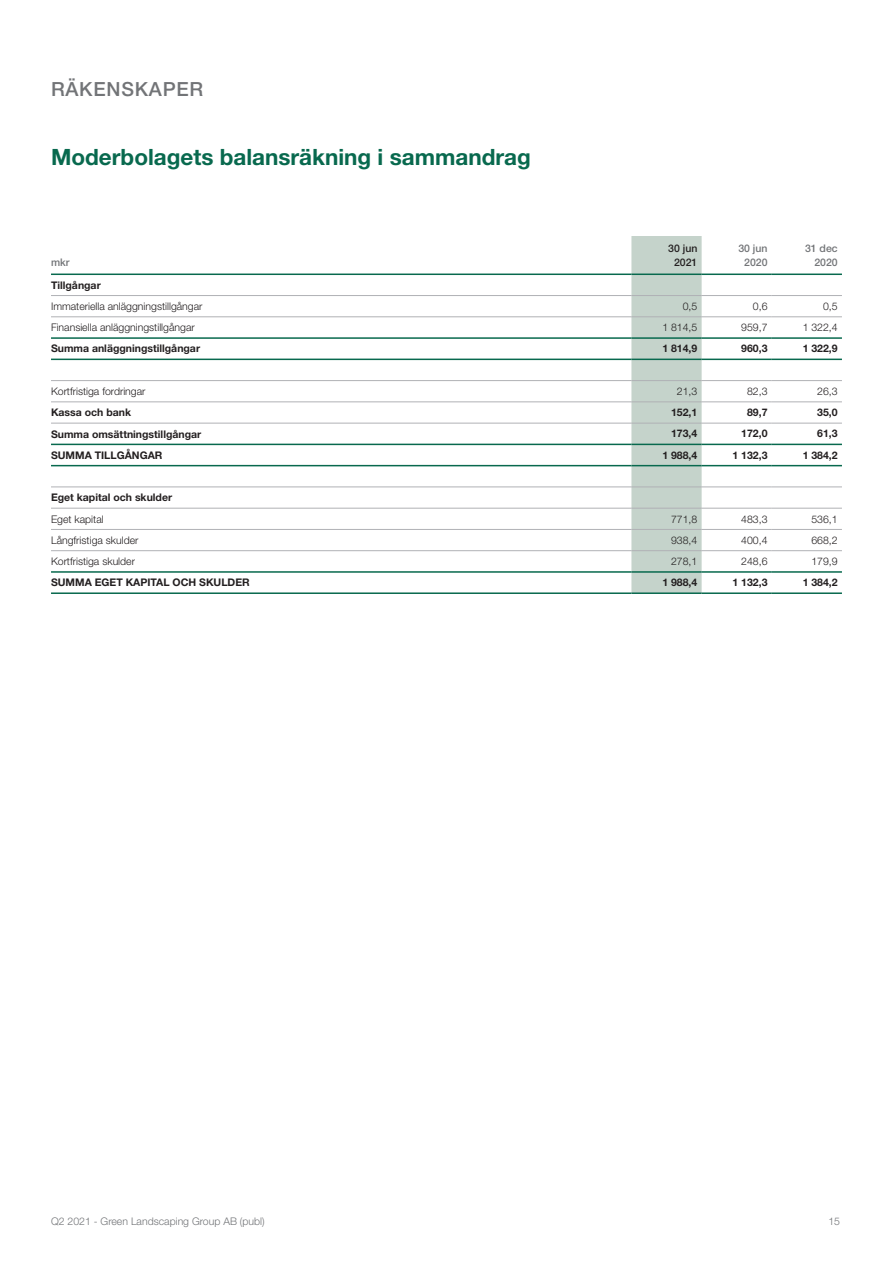
<style>
.page{position:relative;width:893px;height:1263px;background:#fff}
.page>*{position:absolute;margin:0;border:0;box-sizing:border-box;transform-origin:0 0}
.Rubrik_1{font:700 22.5px "Helvetica Neue LT Std";color:#08694e}
.Områdesrubrik{font:500 19.5px "Helvetica Neue LT Std";letter-spacing:.04em;color:#727477}
.Räkenskaper___Tabell{font:300 10.5px "Helvetica Neue LT Std";color:#231f20}
.Räkenskaper___Summa{font:700 10.5px "Helvetica Neue LT Std";color:#231f20}
.t1{font:300 10.5px "Helvetica Neue LT Std";color:#727477}
.Räkenskaper___Tabell-2{font:500 10.5px "Helvetica Neue LT Std";color:#727477}
.Räkenskaper___Tabell-3{font:500 10.5px "Helvetica Neue LT Std";color:#231f20}
</style>
<div class="page">
<div style="left:631px;top:236px;width:71px;height:356px;background:#c5d3cb"></div>
<hr style="left:51px;top:337px;width:580px;height:2px;background:#08694e">
<hr style="left:631px;top:337px;width:71px;height:2px;background:#08694e">
<hr style="left:702px;top:337px;width:70px;height:2px;background:#08694e">
<hr style="left:772px;top:337px;width:70px;height:2px;background:#08694e">
<hr style="left:51px;top:359px;width:580px;height:1px;background:#08694e">
<hr style="left:631px;top:359px;width:71px;height:1px;background:#08694e">
<hr style="left:702px;top:359px;width:70px;height:1px;background:#08694e">
<hr style="left:772px;top:359px;width:70px;height:1px;background:#08694e">
<hr style="left:51px;top:444px;width:580px;height:1px;background:#08694e">
<hr style="left:631px;top:444px;width:71px;height:1px;background:#08694e">
<hr style="left:702px;top:444px;width:70px;height:1px;background:#08694e">
<hr style="left:772px;top:444px;width:70px;height:1px;background:#08694e">
<hr style="left:51px;top:465px;width:580px;height:1px;background:#08694e">
<hr style="left:631px;top:465px;width:71px;height:1px;background:#08694e">
<hr style="left:702px;top:465px;width:70px;height:1px;background:#08694e">
<hr style="left:772px;top:465px;width:70px;height:1px;background:#08694e">
<hr style="left:51px;top:571px;width:580px;height:2px;background:#08694e">
<hr style="left:631px;top:571px;width:71px;height:2px;background:#08694e">
<hr style="left:702px;top:571px;width:70px;height:2px;background:#08694e">
<hr style="left:772px;top:571px;width:70px;height:2px;background:#08694e">
<hr style="left:51px;top:592px;width:580px;height:2px;background:#08694e">
<hr style="left:631px;top:592px;width:71px;height:2px;background:#08694e">
<hr style="left:702px;top:592px;width:70px;height:2px;background:#08694e">
<hr style="left:772px;top:592px;width:70px;height:2px;background:#08694e">
<hr style="left:51px;top:487px;width:580px;height:1px;background:#b0b1b5">
<hr style="left:631px;top:487px;width:71px;height:1px;background:#b0b1b5">
<hr style="left:702px;top:487px;width:70px;height:1px;background:#b0b1b5">
<hr style="left:772px;top:487px;width:70px;height:1px;background:#b0b1b5">
<hr style="left:51px;top:508px;width:580px;height:1px;background:#b0b1b5">
<hr style="left:631px;top:508px;width:71px;height:1px;background:#b0b1b5">
<hr style="left:702px;top:508px;width:70px;height:1px;background:#b0b1b5">
<hr style="left:772px;top:508px;width:70px;height:1px;background:#b0b1b5">
<hr style="left:51px;top:529px;width:580px;height:1px;background:#b0b1b5">
<hr style="left:631px;top:529px;width:71px;height:1px;background:#b0b1b5">
<hr style="left:702px;top:529px;width:70px;height:1px;background:#b0b1b5">
<hr style="left:772px;top:529px;width:70px;height:1px;background:#b0b1b5">
<hr style="left:51px;top:550px;width:580px;height:1px;background:#b0b1b5">
<hr style="left:631px;top:550px;width:71px;height:1px;background:#b0b1b5">
<hr style="left:702px;top:550px;width:70px;height:1px;background:#b0b1b5">
<hr style="left:772px;top:550px;width:70px;height:1px;background:#b0b1b5">
<hr style="left:51px;top:295px;width:580px;height:1px;background:#b0b1b5">
<hr style="left:631px;top:295px;width:71px;height:1px;background:#b0b1b5">
<hr style="left:702px;top:295px;width:70px;height:1px;background:#b0b1b5">
<hr style="left:772px;top:295px;width:70px;height:1px;background:#b0b1b5">
<hr style="left:51px;top:317px;width:580px;height:1px;background:#b0b1b5">
<hr style="left:631px;top:317px;width:71px;height:1px;background:#b0b1b5">
<hr style="left:702px;top:317px;width:70px;height:1px;background:#b0b1b5">
<hr style="left:772px;top:317px;width:70px;height:1px;background:#b0b1b5">
<hr style="left:51px;top:274px;width:580px;height:1px;background:#08694e">
<hr style="left:631px;top:274px;width:71px;height:1px;background:#08694e">
<hr style="left:702px;top:274px;width:70px;height:1px;background:#08694e">
<hr style="left:772px;top:274px;width:70px;height:1px;background:#08694e">
<hr style="left:51px;top:380px;width:580px;height:1px;background:#b0b1b5">
<hr style="left:631px;top:380px;width:71px;height:1px;background:#b0b1b5">
<hr style="left:702px;top:380px;width:70px;height:1px;background:#b0b1b5">
<hr style="left:772px;top:380px;width:70px;height:1px;background:#b0b1b5">
<hr style="left:51px;top:402px;width:580px;height:1px;background:#b0b1b5">
<hr style="left:631px;top:402px;width:71px;height:1px;background:#b0b1b5">
<hr style="left:702px;top:402px;width:70px;height:1px;background:#b0b1b5">
<hr style="left:772px;top:402px;width:70px;height:1px;background:#b0b1b5">
<hr style="left:51px;top:423px;width:580px;height:1px;background:#b0b1b5">
<hr style="left:631px;top:423px;width:71px;height:1px;background:#b0b1b5">
<hr style="left:702px;top:423px;width:70px;height:1px;background:#b0b1b5">
<hr style="left:772px;top:423px;width:70px;height:1px;background:#b0b1b5">
<p class="Områdesrubrik" style="left:51px;top:77px;width:154px">RÄKENSKAPER</p>
<p class="Rubrik_1" style="left:51px;top:143px;width:481px">Moderbolagets balansräkning i sammandrag</p>
<p class="Räkenskaper___Tabell-2" style="left:51px;top:256px;width:20px">mkr</p>
<p class="Räkenskaper___Tabell-3" style="left:668px;top:242px;width:31px">30 jun</p>
<p class="Räkenskaper___Tabell-3" style="left:674px;top:256px;width:25px">2021</p>
<p class="Räkenskaper___Tabell-2" style="left:738px;top:242px;width:31px">30 jun</p>
<p class="Räkenskaper___Tabell-2" style="left:744px;top:256px;width:25px">2020</p>
<p class="Räkenskaper___Tabell-2" style="left:805px;top:242px;width:34px">31 dec</p>
<p class="Räkenskaper___Tabell-2" style="left:814px;top:256px;width:25px">2020</p>
<p class="Räkenskaper___Summa" style="left:51px;top:279px;width:51px">Tillgångar</p>
<p class="Räkenskaper___Tabell" style="left:51px;top:300px;width:153px">Immateriella anläggningstillgångar</p>
<p class="Räkenskaper___Tabell" style="left:683px;top:300px;width:16px">0,5</p>
<p class="Räkenskaper___Tabell" style="left:753px;top:300px;width:16px">0,6</p>
<p class="Räkenskaper___Tabell" style="left:823px;top:300px;width:16px">0,5</p>
<p class="Räkenskaper___Tabell" style="left:51px;top:321px;width:145px">Finansiella anläggningstillgångar</p>
<p class="Räkenskaper___Tabell" style="left:662px;top:321px;width:37px">1 814,5</p>
<p class="Räkenskaper___Tabell" style="left:741px;top:321px;width:28px">959,7</p>
<p class="Räkenskaper___Tabell" style="left:803px;top:321px;width:37px">1 322,4</p>
<p class="Räkenskaper___Summa" style="left:51px;top:342px;width:151px">Summa anläggningstillgångar</p>
<p class="Räkenskaper___Summa" style="left:662px;top:342px;width:37px">1 814,9</p>
<p class="Räkenskaper___Summa" style="left:741px;top:342px;width:28px">960,3</p>
<p class="Räkenskaper___Summa" style="left:803px;top:342px;width:37px">1 322,9</p>
<p class="Räkenskaper___Tabell" style="left:51px;top:385px;width:96px">Kortfristiga fordringar</p>
<p class="Räkenskaper___Tabell" style="left:677px;top:385px;width:22px">21,3</p>
<p class="Räkenskaper___Tabell" style="left:747px;top:385px;width:22px">82,3</p>
<p class="Räkenskaper___Tabell" style="left:817px;top:385px;width:22px">26,3</p>
<p class="Räkenskaper___Summa" style="left:51px;top:406px;width:82px">Kassa och bank</p>
<p class="Räkenskaper___Summa" style="left:671px;top:406px;width:28px">152,1</p>
<p class="Räkenskaper___Summa" style="left:747px;top:406px;width:22px">89,7</p>
<p class="Räkenskaper___Summa" style="left:817px;top:406px;width:22px">35,0</p>
<p class="Räkenskaper___Summa" style="left:51px;top:427px;width:152px">Summa omsättningstillgångar</p>
<p class="Räkenskaper___Summa" style="left:671px;top:427px;width:28px">173,4</p>
<p class="Räkenskaper___Summa" style="left:741px;top:427px;width:28px">172,0</p>
<p class="Räkenskaper___Summa" style="left:817px;top:427px;width:22px">61,3</p>
<p class="Räkenskaper___Summa" style="left:51px;top:448px;width:113px">SUMMA TILLGÅNGAR</p>
<p class="Räkenskaper___Summa" style="left:662px;top:448px;width:37px">1 988,4</p>
<p class="Räkenskaper___Summa" style="left:732px;top:448px;width:37px">1 132,3</p>
<p class="Räkenskaper___Summa" style="left:803px;top:448px;width:37px">1 384,2</p>
<p class="Räkenskaper___Summa" style="left:51px;top:491px;width:123px">Eget kapital och skulder</p>
<p class="Räkenskaper___Tabell" style="left:51px;top:512px;width:54px">Eget kapital</p>
<p class="Räkenskaper___Tabell" style="left:671px;top:512px;width:28px">771,8</p>
<p class="Räkenskaper___Tabell" style="left:741px;top:512px;width:28px">483,3</p>
<p class="Räkenskaper___Tabell" style="left:811px;top:512px;width:28px">536,1</p>
<p class="Räkenskaper___Tabell" style="left:51px;top:534px;width:89px">Långfristiga skulder</p>
<p class="Räkenskaper___Tabell" style="left:671px;top:534px;width:28px">938,4</p>
<p class="Räkenskaper___Tabell" style="left:741px;top:534px;width:28px">400,4</p>
<p class="Räkenskaper___Tabell" style="left:811px;top:534px;width:28px">668,2</p>
<p class="Räkenskaper___Tabell" style="left:51px;top:555px;width:85px">Kortfristiga skulder</p>
<p class="Räkenskaper___Tabell" style="left:671px;top:555px;width:28px">278,1</p>
<p class="Räkenskaper___Tabell" style="left:741px;top:555px;width:28px">248,6</p>
<p class="Räkenskaper___Tabell" style="left:811px;top:555px;width:28px">179,9</p>
<p class="Räkenskaper___Summa" style="left:51px;top:576px;width:200px">SUMMA EGET KAPITAL OCH SKULDER</p>
<p class="Räkenskaper___Summa" style="left:662px;top:576px;width:37px">1 988,4</p>
<p class="Räkenskaper___Summa" style="left:732px;top:576px;width:37px">1 132,3</p>
<p class="Räkenskaper___Summa" style="left:803px;top:576px;width:37px">1 384,2</p>
<p class="t1" style="left:51px;top:1214px;width:215px">Q2 2021 - Green Landscaping Group AB (publ)</p>
<p class="t1" style="left:828px;top:1214px;width:13px">15</p>
</div>
